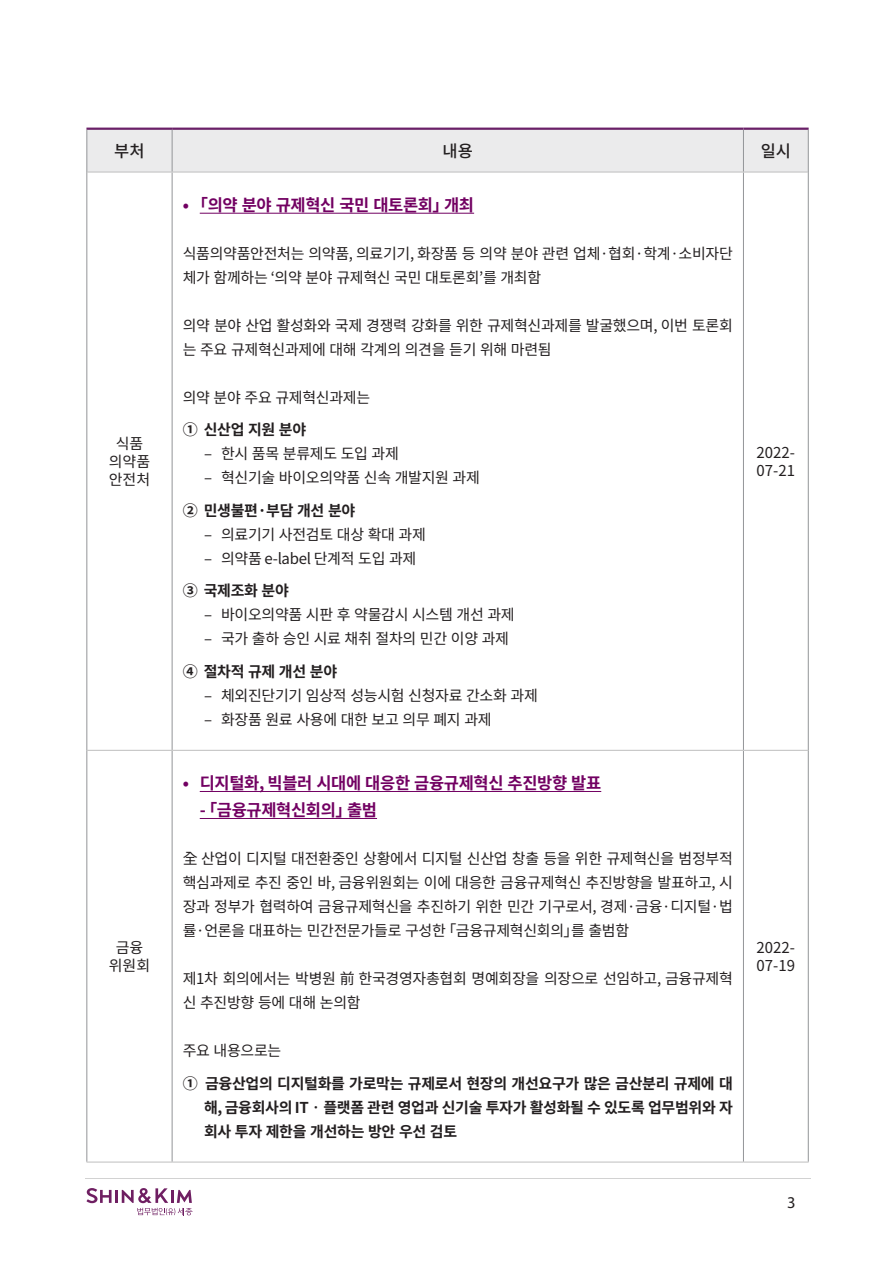
<style>
.page{position:relative;width:893px;height:1263px;background:#fff}
.page>*{position:absolute;margin:0;border:0;box-sizing:border-box;transform-origin:0 0}
.t1{font:700 16.5px "Noto Sans CJ Kkr";letter-spacing:-.02em;color:#720062}
.t2{font:500 16.5px "Noto Sans CJ Kkr";color:#231f20}
.t3{font:16.5px "Myriad Pro";color:#231f20}
.t4{font:15px/24px "Noto Sans CJ Kkr";letter-spacing:-.02em;color:#231f20}
.t5{font:700 15px/24px "Noto Sans CJ Kkr";letter-spacing:-.02em;color:#231f20;text-align:justify}
</style>
<div class="page">
<svg style="left:86px;top:1188px;width:107px;height:27px"></svg>
<hr style="left:85px;top:1178px;width:726px;height:1px;background:#d2d2d2">
<div style="left:87px;top:130px;width:721px;height:42px;background:#ebebec"></div>
<hr style="left:86px;top:128px;width:86px;height:2px;background:#6a2068">
<hr style="left:172px;top:128px;width:571px;height:2px;background:#6a2068">
<hr style="left:743px;top:128px;width:66px;height:2px;background:#6a2068">
<hr style="left:86px;top:130px;width:1px;height:42px;background:#939598">
<hr style="left:172px;top:130px;width:1px;height:42px;background:#939598">
<hr style="left:743px;top:130px;width:1px;height:42px;background:#939598">
<hr style="left:808px;top:130px;width:1px;height:42px;background:#939598">
<hr style="left:86px;top:172px;width:1px;height:578px;background:#939598">
<hr style="left:172px;top:172px;width:1px;height:578px;background:#939598">
<hr style="left:743px;top:172px;width:1px;height:578px;background:#939598">
<hr style="left:808px;top:172px;width:1px;height:578px;background:#939598">
<hr style="left:86px;top:750px;width:1px;height:412px;background:#939598">
<hr style="left:172px;top:751px;width:1px;height:411px;background:#939598">
<hr style="left:743px;top:751px;width:1px;height:411px;background:#939598">
<hr style="left:808px;top:750px;width:1px;height:412px;background:#939598">
<hr style="left:87px;top:172px;width:85px;height:1px;background:#bfbfbf">
<hr style="left:172px;top:172px;width:571px;height:1px;background:#bfbfbf">
<hr style="left:743px;top:172px;width:65px;height:1px;background:#bfbfbf">
<hr style="left:87px;top:750px;width:85px;height:1px;background:#bfbfbf">
<hr style="left:172px;top:750px;width:571px;height:1px;background:#bfbfbf">
<hr style="left:743px;top:750px;width:65px;height:1px;background:#bfbfbf">
<hr style="left:86px;top:1162px;width:86px;height:1px;background:#bfbfbf">
<hr style="left:172px;top:1162px;width:571px;height:1px;background:#bfbfbf">
<hr style="left:743px;top:1162px;width:66px;height:1px;background:#bfbfbf">
<hr style="left:200px;top:213px;width:274px;height:1px;background:#720062">
<hr style="left:200px;top:791px;width:401px;height:1px;background:#720062">
<hr style="left:200px;top:818px;width:177px;height:1px;background:#720062">
<p class="t2" style="left:114px;top:142px;width:32px">부처</p>
<p class="t2" style="left:443px;top:142px;width:32px">내용</p>
<p class="t2" style="left:761px;top:142px;width:32px">일시</p>
<p class="t4" style="left:116px;top:432px;width:29px">식품</p>
<p class="t4" style="left:109px;top:450px;width:43px">의약품</p>
<p class="t4" style="left:109px;top:468px;width:43px">안전처</p>
<p class="t4" style="left:116px;top:936px;width:29px">금융</p>
<p class="t4" style="left:109px;top:954px;width:43px">위원회</p>
<p class="t1" style="left:183px;top:195px;width:293px">• ｢의약 분야 규제혁신 국민 대토론회」개최</p>
<p class="t4" style="left:183px;top:242px;width:552px">식품의약품안전처는 의약품, 의료기기, 화장품 등 의약 분야 관련 업체·협회·학계·소비자단 체가 함께하는 ‘의약 분야 규제혁신 국민 대토론회’를 개최함</p>
<p class="t4" style="left:183px;top:314px;width:552px">의약 분야 산업 활성화와 국제 경쟁력 강화를 위한 규제혁신과제를 발굴했으며, 이번 토론회 는 주요 규제혁신과제에 대해 각계의 의견을 듣기 위해 마련됨</p>
<p class="t4" style="left:183px;top:386px;width:189px">의약 분야 주요 규제혁신과제는</p>
<p class="t5" style="left:183px;top:418px;width:125px">① 신산업 지원 분야</p>
<p class="t4" style="left:204px;top:442px;width:196px">– 한시 품목 분류제도 도입 과제</p>
<p class="t4" style="left:204px;top:466px;width:277px">– 혁신기술 바이오의약품 신속 개발지원 과제</p>
<p class="t5" style="left:183px;top:499px;width:174px">② 민생불편·부담 개선 분야</p>
<p class="t4" style="left:204px;top:523px;width:223px">– 의료기기 사전검토 대상 확대 과제</p>
<p class="t4" style="left:204px;top:547px;width:214px">– 의약품 e-label 단계적 도입 과제</p>
<p class="t5" style="left:183px;top:579px;width:108px">③ 국제조화 분야</p>
<p class="t4" style="left:204px;top:603px;width:312px">– 바이오의약품 시판 후 약물감시 시스템 개선 과제</p>
<p class="t4" style="left:204px;top:627px;width:307px">– 국가 출하 승인 시료 채취 절차의 민간 이양 과제</p>
<p class="t5" style="left:183px;top:660px;width:156px">④ 절차적 규제 개선 분야</p>
<p class="t4" style="left:204px;top:684px;width:335px">– 체외진단기기 임상적 성능시험 신청자료 간소화 과제</p>
<p class="t4" style="left:204px;top:708px;width:289px">– 화장품 원료 사용에 대한 보고 의무 폐지 과제</p>
<p class="t1" style="left:183px;top:774px;width:420px">• 디지털화, 빅블러 시대에 대응한 금융규제혁신 추진방향 발표</p>
<p class="t1" style="left:200px;top:801px;width:179px">- 「금융규제혁신회의」출범</p>
<p class="t4" style="left:183px;top:847px;width:552px;text-align:justify">全 산업이 디지털 대전환중인 상황에서 디지털 신산업 창출 등을 위한 규제혁신을 범정부적 핵심과제로 추진 중인 바, 금융위원회는 이에 대응한 금융규제혁신 추진방향을 발표하고, 시 장과 정부가 협력하여 금융규제혁신을 추진하기 위한 민간 기구로서, 경제·금융·디지털·법 률·언론을 대표하는 민간전문가들로 구성한 「금융규제혁신회의」를 출범함</p>
<p class="t4" style="left:183px;top:967px;width:552px">제1차 회의에서는 박병원 前 한국경영자총협회 명예회장을 의장으로 선임하고, 금융규제혁 신 추진방향 등에 대해 논의함</p>
<p class="t4" style="left:183px;top:1039px;width:100px">주요 내용으로는</p>
<p class="t5" style="left:204px;top:1071px;width:530px;text-indent:-21px">① 금융산업의 디지털화를 가로막는 규제로서 현장의 개선요구가 많은 금산분리 규제에 대 해, 금융회사의 IT‧플랫폼 관련 영업과 신기술 투자가 활성화될 수 있도록 업무범위와 자 회사 투자 제한을 개선하는 방안 우선 검토</p>
<p class="t4" style="left:757px;top:444px;width:40px;line-height:18px">2022-<br>07-21</p>
<p class="t4" style="left:757px;top:939px;width:40px;line-height:18px">2022-<br>07-19</p>
<p class="t3" style="left:787px;top:1192px;width:10px">3</p>
</div>
